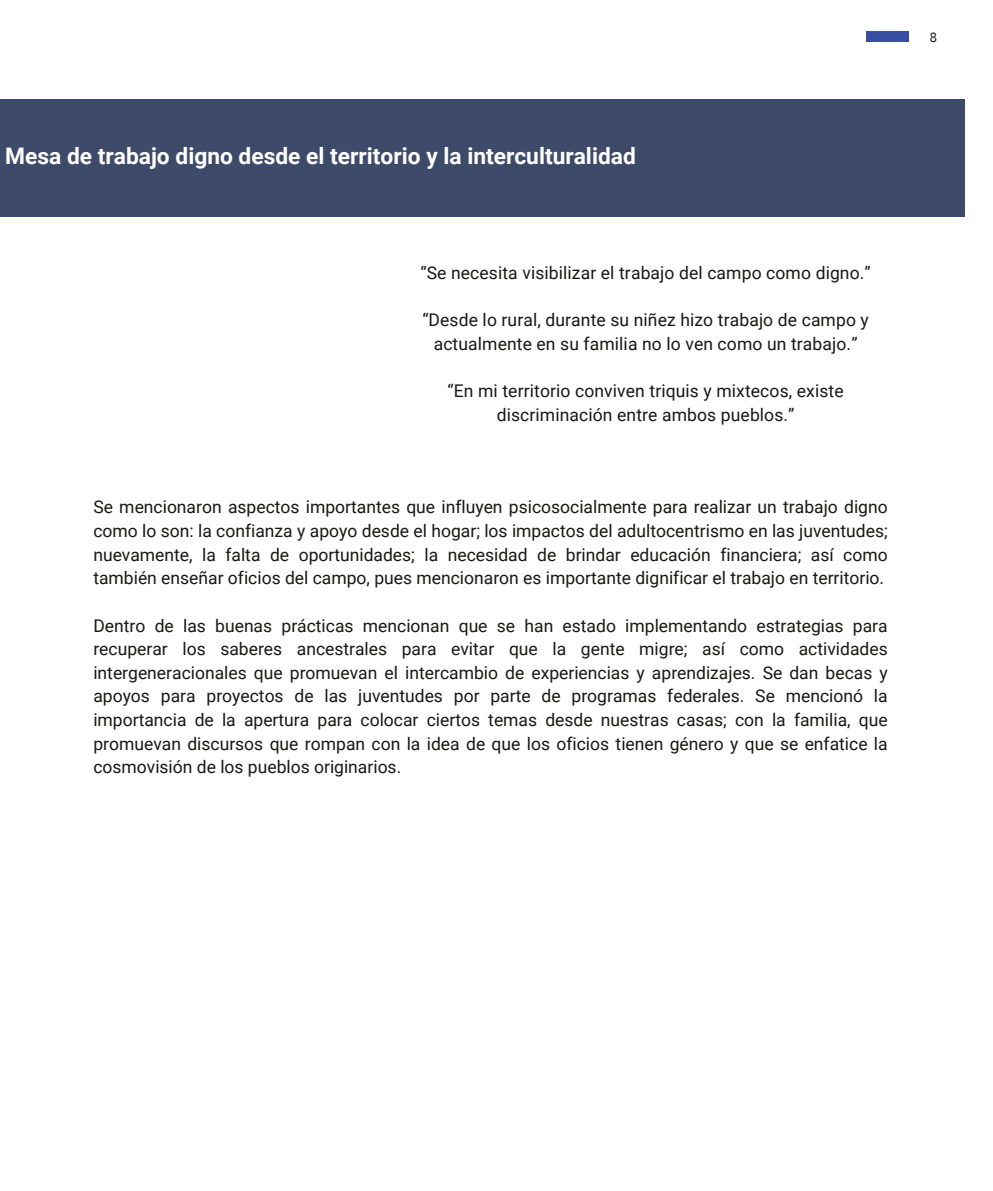
<style>
.page{position:relative;width:993px;height:1191px;background:#fff}
.page>*{position:absolute;margin:0;border:0;box-sizing:border-box;transform-origin:0 0}
.t1{font:700 22.75px "Roboto";color:#fffffe}
.t2{font:17.5px/23.6px "Roboto";letter-spacing:.005em;color:#181817;text-align:justify}
.t3{font:13.47px "IBM Plex Sans Cond";color:#181817}
</style>
<div class="page">
<div style="left:874px;top:32px;width:34px;height:9px;background:#384ea2"></div>
<div style="left:866px;top:32px;width:34px;height:9px;background:#384ea2"></div>
<div style="left:0;top:99px;width:964px;height:118px;background:#3d4a6a"></div>
<p class="t1" style="left:5px;top:142px;width:632px">Mesa de trabajo digno desde el territorio y la interculturalidad</p>
<p class="t2" style="left:420px;top:261px;width:452px">“Se necesita visibilizar el trabajo del campo como digno.”</p>
<p class="t2" style="left:422px;top:309px;width:448px;text-align:center">“Desde lo rural, durante su niñez hizo trabajo de campo y actualmente en su familia no lo ven como un trabajo.”</p>
<p class="t2" style="left:447px;top:379px;width:397px;text-align:center">“En mi territorio conviven triquis y mixtecos, existe discriminación entre ambos pueblos.”</p>
<h1 class="t2" style="left:93px;top:495px;width:795px">Se mencionaron aspectos importantes que influyen psicosocialmente para realizar un trabajo digno como lo son: la confianza y apoyo desde el hogar; los impactos del adultocentrismo en las juventudes; nuevamente, la falta de oportunidades; la necesidad de brindar educación financiera; así como también enseñar oficios del campo, pues mencionaron es importante dignificar el trabajo en territorio.</h1>
<p class="t2" style="left:93px;top:613px;width:795px">Dentro de las buenas prácticas mencionan que se han estado implementando estrategias para recuperar los saberes ancestrales para evitar que la gente migre; así como actividades intergeneracionales que promuevan el intercambio de experiencias y aprendizajes. Se dan becas y apoyos para proyectos de las juventudes por parte de programas federales. Se mencionó la importancia de la apertura para colocar ciertos temas desde nuestras casas; con la familia, que promuevan discursos que rompan con la idea de que los oficios tienen género y que se enfatice la cosmovisión de los pueblos originarios.</p>
<p class="t3" style="left:929px;top:28px;width:9px">8</p>
</div>
